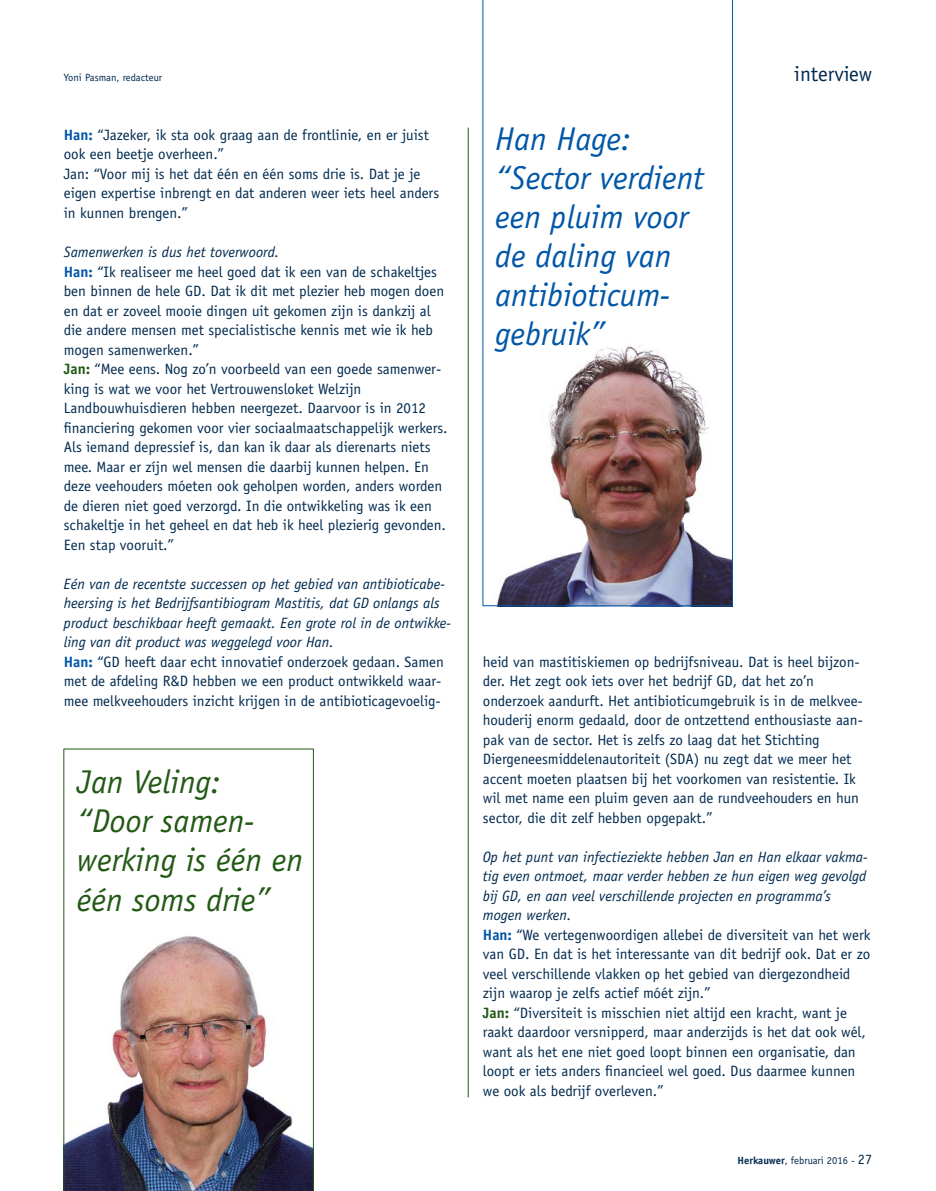
<style>
.page{position:relative;width:936px;height:1191px;background:#fff}
.page>*{position:absolute;margin:0;border:0;box-sizing:border-box;transform-origin:0 0}
.t1{font:italic 33px/39px "Officina Sans Std";color:#0056a7}
.t2{font:italic 33px/39px "Officina Sans Std";color:#225914}
.t3{font:21px "Officina Sans Std";color:#002a4f}
.t4{font:15px/19.5px "Officina Sans Std";color:#002a4f}
.t5{font:italic 15px/19.5px "Officina Sans Std";color:#002a4f}
.t6{font:10.5px "Officina Sans Std";color:#002a4f}
.s1{font-weight:700;color:#0056a7}
.s2{font-style:italic}
.s3{font-weight:700;color:#225914}
.s4{font-weight:700;font-style:normal;color:#0056a7}
.s5{font-style:normal}
.s6{font-weight:700}
.s7{font-size:14.25px}
</style>
<div class="page">
<svg style="left:482px;top:0;width:250px;height:606px"></svg>
<hr style="left:468px;top:128px;width:1px;height:969px;background:#225914">
<img style="left:63px;top:748px;width:251px;height:443px">
<p class="t6" style="left:64px;top:72px;width:100px">Yoni Pasman, redacteur</p>
<h2 class="t3" style="left:794px;top:62px;width:79px">interview</h2>
<p class="t4" style="left:64px;top:125px;width:377px"><span class="s1">Han:</span> “Jazeker, ik sta ook graag aan de frontlinie, en er juist ook een beetje overheen.”<br>Jan: “Voor mij is het dat één en één soms drie is. Dat je je eigen expertise inbrengt en dat anderen weer iets heel anders in kunnen brengen.”</p>
<p class="t4" style="left:64px;top:242px;width:385px"><span class="s2">Samenwerken is dus het toverwoord.<br></span><span class="s1">Han:</span> “Ik realiseer me heel goed dat ik een van de schakeltjes ben binnen de hele GD. Dat ik dit met plezier heb mogen doen en dat er zoveel mooie dingen uit gekomen zijn is dankzij al die andere mensen met specialistische kennis met wie ik heb mogen samenwerken.”<br><span class="s3">Jan:</span> “Mee eens. Nog zo’n voorbeeld van een goede samenwer&shy;king is wat we voor het Vertrouwensloket Welzijn Landbouwhuisdieren hebben neergezet. Daarvoor is in 2012 financiering gekomen voor vier sociaalmaatschappelijk werkers.<br>Als iemand depressief is, dan kan ik daar als dierenarts niets mee. Maar er zíjn wel mensen die daarbij kunnen helpen. En deze veehouders móeten ook geholpen worden, anders worden de dieren niet goed verzorgd. In die ontwikkeling was ik een schakeltje in het geheel en dat heb ik heel plezierig gevonden.<br>Een stap vooruit.”</p>
<p class="t5" style="left:64px;top:574px;width:388px">Eén van de recentste successen op het gebied van antibioticabe&shy;heersing is het Bedrijfsantibiogram Mastitis, dat GD onlangs als product beschikbaar heeft gemaakt. Een grote rol in de ontwikke&shy;ling van dit product was weggelegd voor Han.<br><span class="s4">Han:</span> <span class="s5">“GD heeft daar echt innovatief onderzoek gedaan. Samen met de afdeling R&amp;D hebben we een product ontwikkeld waar&shy;mee melkveehouders inzicht krijgen in de antibioticagevoelig-</span></p>
<h1 class="t2" style="left:77px;top:763px;width:227px">Jan Veling: “Door samen&shy;werking is één en één soms drie”</h1>
<h1 class="t1" style="left:495px;top:119px;width:210px">Han Hage: “Sector verdient een pluim voor de daling van antibioticum&shy;gebruik”</h1>
<p class="t4" style="left:483px;top:652px;width:381px">heid van mastitiskiemen op bedrijfsniveau. Dat is heel bijzon&shy;der. Het zegt ook iets over het bedrijf GD, dat het zo’n onderzoek aandurft. Het antibioticumgebruik is in de melkvee&shy;houderij enorm gedaald, door de ontzettend enthousiaste aan&shy;pak van de sector. Het is zelfs zo laag dat het Stichting Diergeneesmiddelenautoriteit (SDA) nu zegt dat we meer het accent moeten plaatsen bij het voorkomen van resistentie. Ik wil met name een pluim geven aan de rundveehouders en hun sector, die dit zelf hebben opgepakt.”</p>
<p class="t4" style="left:483px;top:847px;width:389px"><span class="s2">Op het punt van infectieziekte hebben Jan en Han elkaar vakma&shy;tig even ontmoet, maar verder hebben ze hun eigen weg gevolgd bij GD, en aan veel verschillende projecten en programma’s mogen werken.<br></span><span class="s1">Han:</span> “We vertegenwoordigen allebei de diversiteit van het werk van GD. En dat is het interessante van dit bedrijf ook. Dat er zo veel verschillende vlakken op het gebied van diergezondheid zijn waarop je zelfs actief móét zijn.”<br><span class="s3">Jan:</span> “Diversiteit is misschien niet altijd een kracht, want je raakt daardoor versnipperd, maar anderzijds is het dat ook wél, want als het ene niet goed loopt binnen een organisatie, dan loopt er iets anders financieel wel goed. Dus daarmee kunnen we ook als bedrijf overleven.”</p>
<p class="t6" style="left:737px;top:1154px;width:136px"><span class="s6">Herkauwer</span>, februari 2016 - <span class="s7">27</span></p>
</div>
